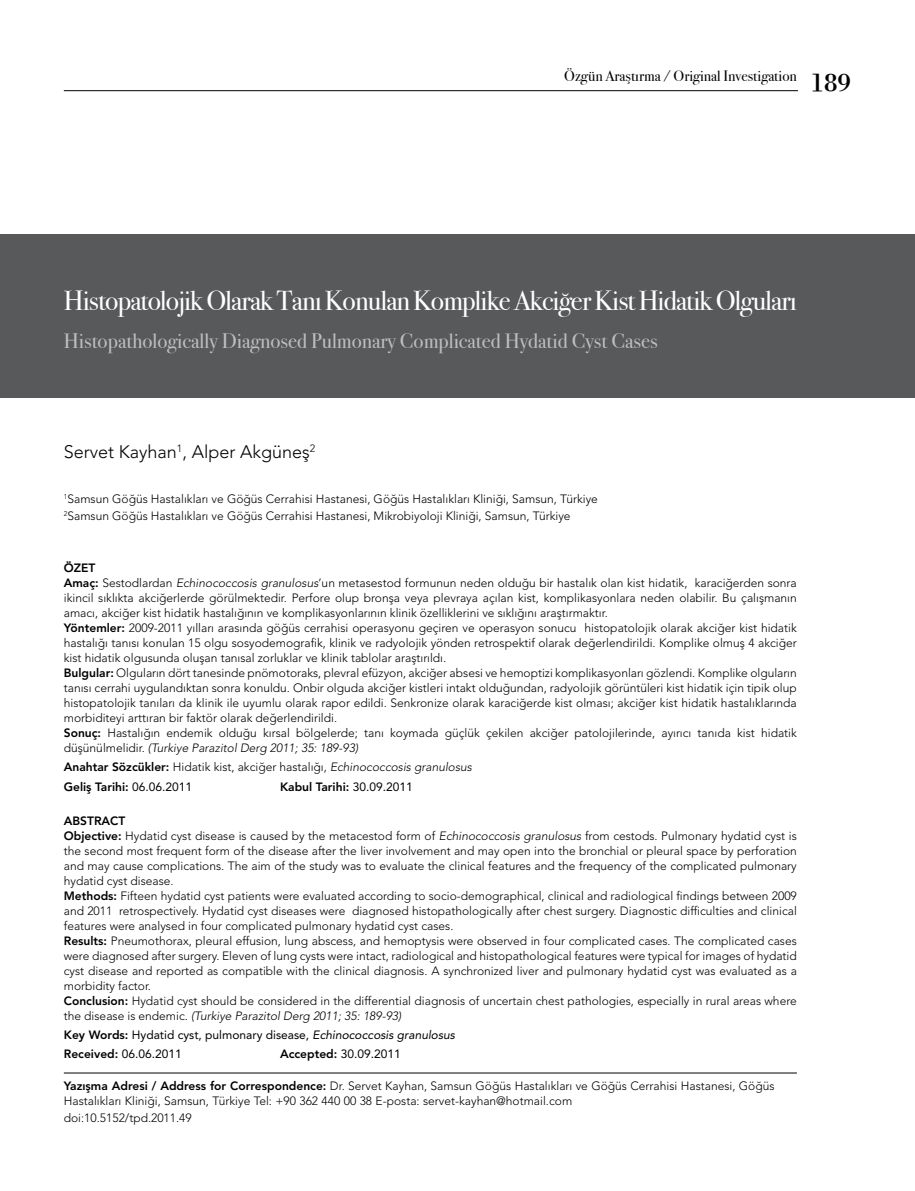
<style>
.page{position:relative;width:915px;height:1191px;background:#fff}
.page>*{position:absolute;margin:0;border:0;box-sizing:border-box;transform-origin:0 0}
.t1{font:27.75px "Bodoni Svty Two ITCTT Book";letter-spacing:-.03em;color:#fff}
.t2{font:27px "Bodoni";color:#000}
.t3{font:21px "Bodoni Svty Two ITCTT Book";color:#bcbec0}
.t4{font:300 18px "Avenir LT Std";color:#000}
.t5{font:15px "Bodoni Svty Two ITCTT Book";color:#000}
.t6{font:300 12px/15px "Avenir LT Std";color:#000}
.t7{font:800 12px/19.2px "Avenir LT Std";color:#000}
.t8{font:12px/19.2px "Avenir LT Std";color:#000}
.s1{font-weight:800}
.s2{font-style:italic}
.s3{font-weight:300}
.s4{font-weight:300;font-style:italic}
.s5{font-weight:400}
</style>
<div class="page">
<hr style="left:64px;top:90px;width:733px;height:1px;background:#000">
<div style="left:0;top:234px;width:914px;height:164px;background:#58595b"></div>
<hr style="left:64px;top:1072px;width:732px;height:1px;background:#000">
<p class="t5" style="left:564px;top:64px;width:234px">Özgün Araştırma / Original Investigation</p>
<h2 class="t2" style="left:810px;top:65px;width:42px">189</h2>
<h1 class="t1" style="left:64px;top:277px;width:734px">Histopatolojik Olarak Tanı Konulan Komplike Akciğer Kist Hidatik Olguları</h1>
<h3 class="t3" style="left:64px;top:324px;width:595px">Histopathologically Diagnosed Pulmonary Complicated Hydatid Cyst Cases</h3>
<h3 class="t4" style="left:64px;top:441px;width:253px">Servet Kayhan<sup>1</sup>, Alper Akgüneş<sup>2</sup></h3>
<p class="t6" style="left:64px;top:490px;width:535px;line-height:17.1px"><sup>1</sup>Samsun Göğüs Hastalıkları ve Göğüs Cerrahisi Hastanesi, Göğüs Hastalıkları Kliniği, Samsun, Türkiye<br><sup>2</sup>Samsun Göğüs Hastalıkları ve Göğüs Cerrahisi Hastanesi, Mikrobiyoloji Kliniği, Samsun, Türkiye</p>
<p class="t6" style="left:64px;top:560px;width:734px"><span class="s1">ÖZET<br>Amaç:</span> Sestodlardan <span class="s2">Echinococcosis granulosus</span>’un metasestod formunun neden olduğu bir hastalık olan kist hidatik, karaciğerden sonra ikincil sıklıkta akciğerlerde görülmektedir. Perfore olup bronşa veya plevraya açılan kist, komplikasyonlara neden olabilir. Bu çalışmanın amacı, akciğer kist hidatik hastalığının ve komplikasyonlarının klinik özelliklerini ve sıklığını araştırmaktır.<br><span class="s1">Yöntemler:</span> 2009-2011 yılları arasında göğüs cerrahisi operasyonu geçiren ve operasyon sonucu histopatolojik olarak akciğer kist hidatik hastalığı tanısı konulan 15 olgu sosyodemografik, klinik ve radyolojik yönden retrospektif olarak değerlendirildi. Komplike olmuş 4 akciğer kist hidatik olgusunda oluşan tanısal zorluklar ve klinik tablolar araştırıldı.<br><span class="s1">Bulgular:</span> Olguların dört tanesinde pnömotoraks, plevral efüzyon, akciğer absesi ve hemoptizi komplikasyonları gözlendi. Komplike olguların tanısı cerrahi uygulandıktan sonra konuldu. Onbir olguda akciğer kistleri intakt olduğundan, radyolojik görüntüleri kist hidatik için tipik olup histopatolojik tanıları da klinik ile uyumlu olarak rapor edildi. Senkronize olarak karaciğerde kist olması; akciğer kist hidatik hastalıklarında morbiditeyi arttıran bir faktör olarak değerlendirildi.<br><span class="s1">Sonuç:</span> Hastalığın endemik olduğu kırsal bölgelerde; tanı koymada güçlük çekilen akciğer patolojilerinde, ayırıcı tanıda kist hidatik düşünülmelidir. <span class="s2">(Turkiye Parazitol Derg 2011; 35: 189-93)</span></p>
<p class="t7" style="left:64px;top:757px;width:409px">Anahtar Sözcükler: <span class="s3">Hidatik kist, akciğer hastalığı,</span> <span class="s4">Echinococcosis granulosus<br></span>Geliş Tarihi: <span class="s5">06.06.2011</span></p>
<p class="t7" style="left:280px;top:776px;width:134px">Kabul Tarihi: <span class="s5">30.09.2011</span></p>
<p class="t6" style="left:64px;top:813px;width:734px"><span class="s1">ABSTRACT<br>Objective:</span> Hydatid cyst disease is caused by the metacestod form of <span class="s2">Echinococcosis granulosus</span> from cestods. Pulmonary hydatid cyst is the second most frequent form of the disease after the liver involvement and may open into the bronchial or pleural space by perforation and may cause complications. The aim of the study was to evaluate the clinical features and the frequency of the complicated pulmonary hydatid cyst disease.<br><span class="s1">Methods:</span> Fifteen hydatid cyst patients were evaluated according to socio-demographical, clinical and radiological findings between 2009 and 2011 retrospectively. Hydatid cyst diseases were diagnosed histopathologically after chest surgery. Diagnostic difficulties and clinical features were analysed in four complicated pulmonary hydatid cyst cases.<br><span class="s1">Results:</span> Pneumothorax, pleural effusion, lung abscess, and hemoptysis were observed in four complicated cases. The complicated cases were diagnosed after surgery. Eleven of lung cysts were intact, radiological and histopathological features were typical for images of hydatid cyst disease and reported as compatible with the clinical diagnosis. A synchronized liver and pulmonary hydatid cyst was evaluated as a morbidity factor.<br><span class="s1">Conclusion:</span> Hydatid cyst should be considered in the differential diagnosis of uncertain chest pathologies, especially in rural areas where the disease is endemic. <span class="s2">(Turkiye Parazitol Derg 2011; 35: 189-93)</span></p>
<p class="t8" style="left:64px;top:1025px;width:392px"><span class="s1">Key Words:</span> Hydatid cyst, pulmonary disease, <span class="s2">Echinococcosis granulosus<br></span><span class="s1">Received:</span> 06.06.2011</p>
<p class="t8" style="left:280px;top:1044px;width:122px"><span class="s1">Accepted:</span> 30.09.2011</p>
<p class="t6" style="left:64px;top:1078px;width:712px"><span class="s1">Yazışma Adresi / Address for Correspondence:</span> Dr. Servet Kayhan, Samsun Göğüs Hastalıkları ve Göğüs Cerrahisi Hastanesi, Göğüs<br>Hastalıkları Kliniği, Samsun, Türkiye Tel: +90 362 440 00 38 E-posta: servet-kayhan@hotmail.com</p>
<p class="t6" style="left:64px;top:1110px;width:129px">doi:10.5152/tpd.2011.49</p>
</div>
